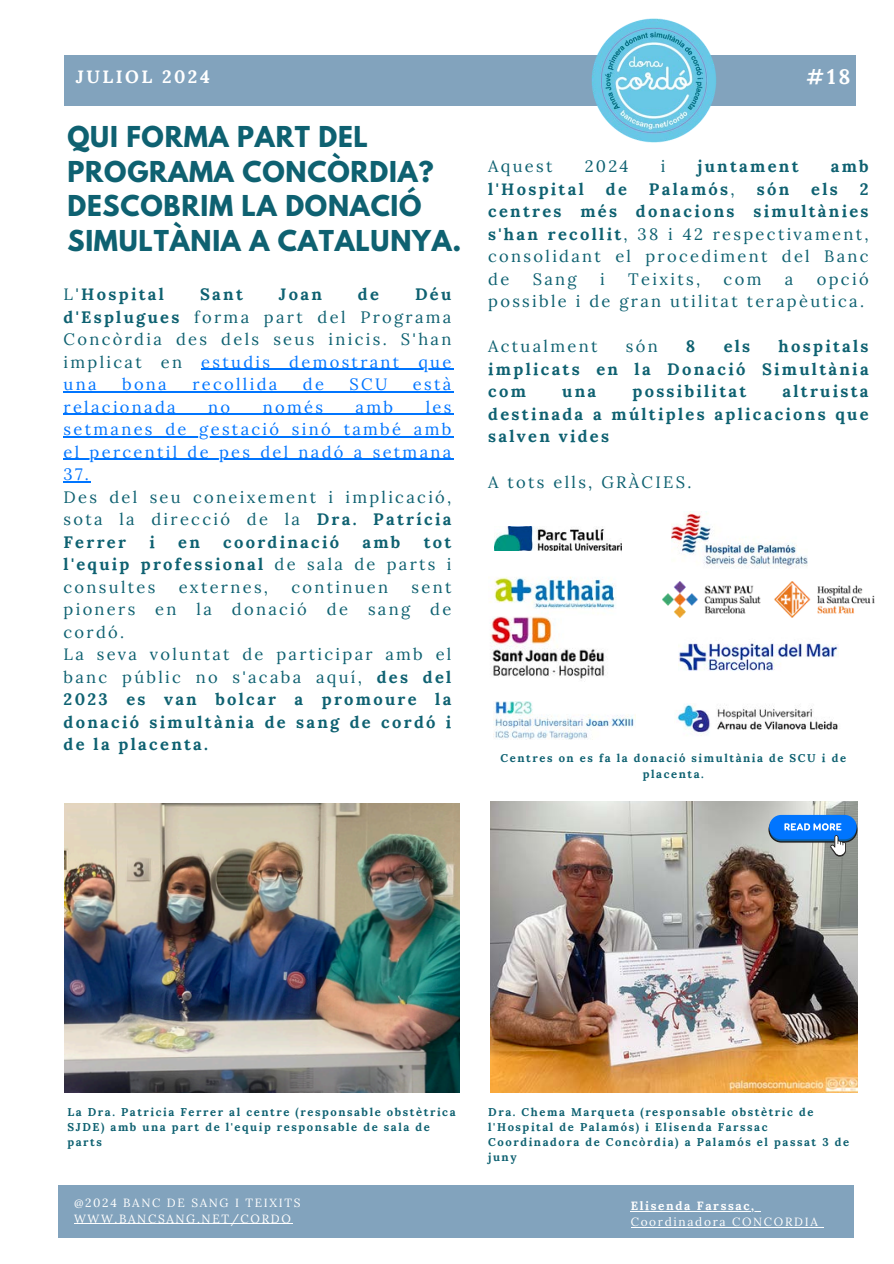
<style>
.page{position:relative;width:894px;height:1264px;background:#fff}
.page>*{position:absolute;margin:0;border:0;box-sizing:border-box;transform-origin:0 0}
.t1{font:700 25.5px/34.8px "League Spartan";letter-spacing:.03em;color:#0e6171}
.t2{font:700 20.85px "Lora";color:#fff}
.t3{font:700 17.85px "Lora";letter-spacing:.14em;color:#fff}
.t4{font:16.5px/22.5px "Lora";letter-spacing:.14em;color:#0e6171;text-align:justify}
.t5{font:700 16.5px/22.5px "Lora";letter-spacing:.14em;color:#0e6171;text-align:justify}
.t6{font:16.5px "Lora";letter-spacing:.14em;color:#0075ff}
.t7{font:11.85px/15.9px "Lora";letter-spacing:.14em;color:#fff}
.t8{font:700 11.85px "Lora";letter-spacing:.14em;color:#fff}
.t9{font:700 11.25px/15px "Lora";letter-spacing:.14em;color:#0e6171}
.s1{font-weight:700}
.s2{font-weight:400}
.s3{color:#0075ff}
</style>
<div class="page">
<div style="left:64px;top:55px;width:790px;height:51px;background:#82a3bd"></div>
<div style="left:58px;top:1185px;width:795px;height:52px;background:#82a3bd"></div>
<hr style="left:74px;top:1223px;width:218px;height:1px;background:#fff">
<hr style="left:630px;top:1210px;width:125px;height:1px;background:#fff">
<hr style="left:630px;top:1226px;width:189px;height:1px;background:#fff">
<img style="left:65px;top:803px;width:394px;height:289px">
<img style="left:491px;top:802px;width:366px;height:290px">
<img style="left:591px;top:18px;width:125px;height:125px">
<img style="left:494px;top:526px;width:127px;height:25px">
<img style="left:490px;top:577px;width:126px;height:32px">
<img style="left:490px;top:616px;width:115px;height:65px">
<img style="left:662px;top:582px;width:212px;height:36px">
<img style="left:493px;top:701px;width:142px;height:38px">
<img style="left:678px;top:643px;width:159px;height:28px">
<img style="left:671px;top:511px;width:135px;height:57px">
<img style="left:676px;top:704px;width:162px;height:32px">
<div style="left:769px;top:815px;width:87px;height:24px;background:#0075ff;border-radius:12px"></div>
<svg style="left:768px;top:816px;width:89px;height:40px"></svg>
<hr style="left:201px;top:369px;width:252px;height:1px;background:#0075ff">
<hr style="left:64px;top:391px;width:389px;height:1px;background:#0075ff">
<hr style="left:64px;top:414px;width:389px;height:1px;background:#0075ff">
<hr style="left:64px;top:436px;width:389px;height:1px;background:#0075ff">
<hr style="left:64px;top:459px;width:389px;height:1px;background:#0075ff">
<svg style="left:64px;top:481px;width:27px;height:1px"></svg>
<p class="t3" style="left:76px;top:65px;width:135px">JULIOL 2024</p>
<p class="t2" style="left:805px;top:63px;width:46px">#18</p>
<p class="t1" style="left:67px;top:122px;width:395px">QUI FORMA PART DEL<br>PROGRAMA CONCÒRDIA?<br>DESCOBRIM LA DONACIÓ<br>SIMULTÀNIA A CATALUNYA.</p>
<p class="t4" style="left:64px;top:283px;width:389px;text-indent:351px"><span class="s1">Déu d'Esplugues</span> forma part del Programa Concòrdia des dels seus inicis. S'han implicat en</p>
<p class="t5" style="left:64px;top:283px;width:102px"><span class="s2">L'</span>Hospital</p>
<p class="t5" style="left:200px;top:283px;width:44px">Sant</p>
<p class="t5" style="left:279px;top:283px;width:44px">Joan</p>
<p class="t5" style="left:358px;top:283px;width:23px">de</p>
<p class="t6" style="left:201px;top:351px;width:251px">estudis demostrant que</p>
<p class="t6" style="left:64px;top:373px;width:34px">una</p>
<p class="t6" style="left:122px;top:373px;width:46px">bona</p>
<p class="t6" style="left:192px;top:373px;width:86px">recollida</p>
<p class="t6" style="left:303px;top:373px;width:23px">de</p>
<p class="t6" style="left:349px;top:373px;width:39px">SCU</p>
<p class="t6" style="left:413px;top:373px;width:40px">està</p>
<p class="t6" style="left:64px;top:396px;width:114px">relacionada</p>
<p class="t6" style="left:208px;top:396px;width:23px">no</p>
<p class="t6" style="left:263px;top:396px;width:62px">només</p>
<p class="t6" style="left:355px;top:396px;width:39px">amb</p>
<p class="t6" style="left:425px;top:396px;width:27px">les</p>
<p class="t6" style="left:64px;top:418px;width:389px">setmanes de gestació sinó també amb</p>
<h6 class="t4" style="left:64px;top:440px;width:389px;text-align:left"><span class="s3">el percentil de pes del nadó a setmana<br>37.<br></span>Des del seu coneixement i implicació, sota la direcció de la <span class="s1">Dra. Patrícia<br>Ferrer</span></h6>
<h6 class="t5" style="left:149px;top:530px;width:7px">i</h6>
<h6 class="t5" style="left:178px;top:530px;width:23px">en</h6>
<h6 class="t5" style="left:223px;top:530px;width:117px">coordinació</h6>
<h6 class="t5" style="left:362px;top:530px;width:39px">amb</h6>
<h6 class="t4" style="left:64px;top:530px;width:389px;text-indent:360px"><span class="s1">tot l'equip professional</span> de sala de parts i consultes</h6>
<h6 class="t4" style="left:179px;top:575px;width:91px">externes,</h6>
<h6 class="t4" style="left:291px;top:575px;width:98px">continuen</h6>
<h6 class="t4" style="left:64px;top:575px;width:389px;text-align:left;text-indent:348px">sent pioners en la donació de sang de cordó.<br>La seva voluntat de participar amb el banc públic no s'acaba aquí, <span class="s1">des del<br>2023 es van bolcar a promoure la donació simultània de sang de cordó i de la placenta.</span></h6>
<p class="t4" style="left:488px;top:155px;width:66px">Aquest</p>
<p class="t4" style="left:584px;top:155px;width:45px">2024</p>
<p class="t4" style="left:660px;top:155px;width:6px">i</p>
<p class="t5" style="left:697px;top:155px;width:102px">juntament</p>
<p class="t5" style="left:830px;top:155px;width:39px">amb</p>
<p class="t5" style="left:488px;top:177px;width:97px">l'Hospital</p>
<p class="t5" style="left:605px;top:177px;width:23px">de</p>
<p class="t5" style="left:648px;top:177px;width:87px">Palamós<span class="s2">,</span></p>
<p class="t5" style="left:756px;top:177px;width:34px">són</p>
<p class="t5" style="left:811px;top:177px;width:28px">els</p>
<p class="t4" style="left:488px;top:177px;width:382px;text-indent:371px"><span class="s1">2 centres més donacions simultànies s'han recollit</span>, 38 i 42 respectivament, consolidant el procediment del Banc de</p>
<p class="t4" style="left:488px;top:267px;width:382px;text-align:right">opció<br>possible i de gran utilitat terapèutica.</p>
<h6 class="t4" style="left:488px;top:335px;width:111px">Actualment</h6>
<h6 class="t4" style="left:625px;top:335px;width:33px">són</h6>
<h6 class="t5" style="left:685px;top:335px;width:11px">8</h6>
<h6 class="t5" style="left:723px;top:335px;width:28px">els</h6>
<p class="t4" style="left:532px;top:267px;width:45px">Sang</p>
<p class="t4" style="left:600px;top:267px;width:6px">i</p>
<p class="t4" style="left:628px;top:267px;width:73px">Teixits,</p>
<p class="t4" style="left:723px;top:267px;width:39px">com</p>
<p class="t4" style="left:784px;top:267px;width:10px">a</p>
<h6 class="t5" style="left:488px;top:335px;width:382px;text-indent:290px">hospitals implicats en la Donació Simultània com</h6>
<h6 class="t5" style="left:488px;top:380px;width:382px;text-indent:294px">altruista destinada a múltiples aplicacions que salven vides</h6>
<h6 class="t4" style="left:488px;top:470px;width:205px">A tots ells, GRÀCIES.</h6>
<h6 class="t5" style="left:562px;top:380px;width:35px">una</h6>
<h6 class="t5" style="left:632px;top:380px;width:115px">possibilitat</h6>
<h5 class="t9" style="left:500px;top:751px;width:347px;text-align:center">Centres on es fa la donació simultània de SCU i de placenta.</h5>
<p class="t9" style="left:67px;top:1104px;width:389px">La Dra. Patricia Ferrer al centre (responsable obstètrica<br>SJDE) amb una part de l'equip responsable de sala de parts</p>
<p class="t9" style="left:488px;top:1104px;width:362px">Dra. Chema Marqueta (responsable obstètric de l'Hospital de Palamós) i Elisenda Farssac Coordinadora de Concòrdia) a Palamós el passat 3 de juny</p>
<p class="t7" style="left:74px;top:1194px;width:228px">@2024 BANC DE SANG I TEIXITS<br>WWW.BANCSANG.NET/CORDO</p>
<p class="t8" style="left:630px;top:1197px;width:125px">Elisenda Farssac,</p>
<h3 class="t7" style="left:630px;top:1213px;width:188px">Coordinadora CONCORDIA</h3>
</div>
